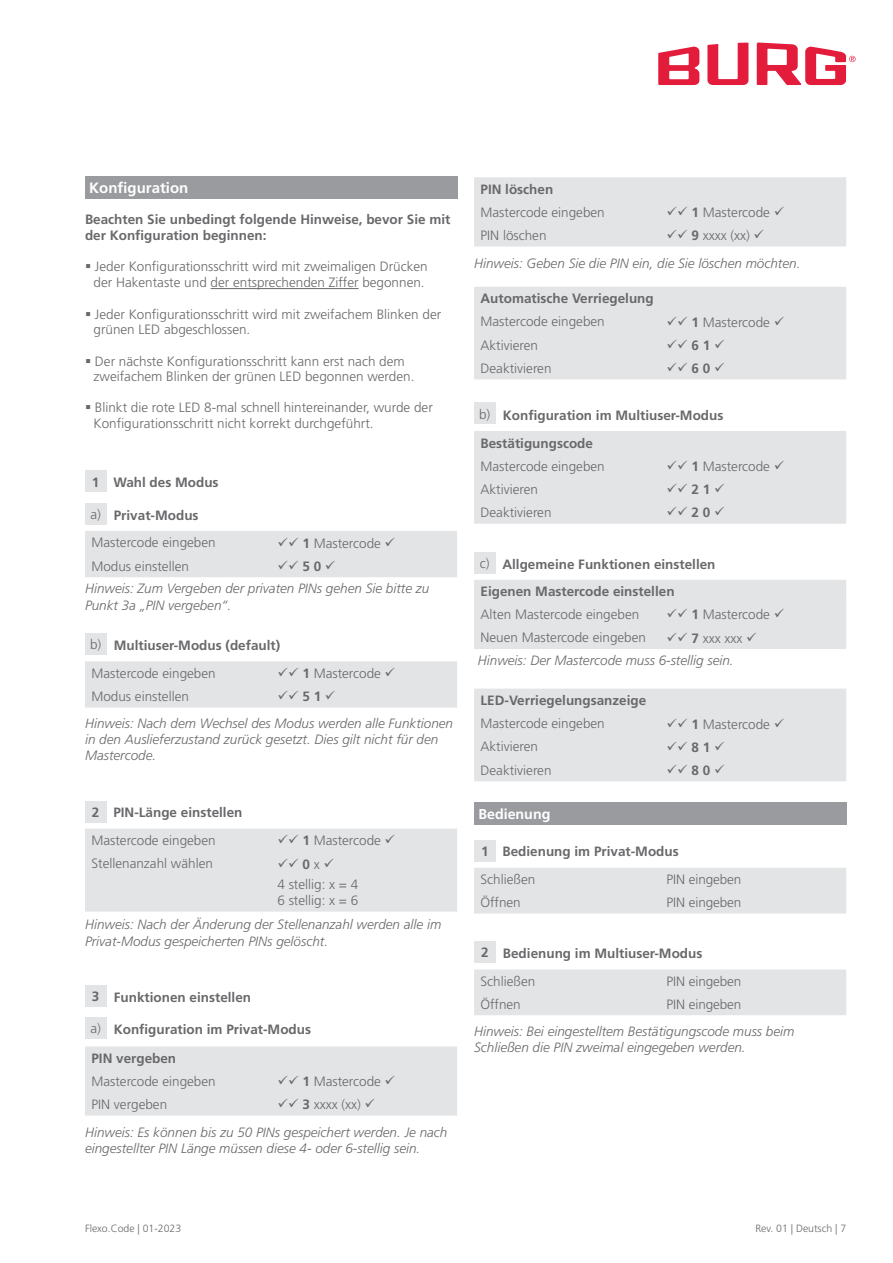
<style>
.page{position:relative;width:893px;height:1263px;background:#fff}
.page>*{position:absolute;margin:0;border:0;box-sizing:border-box;transform-origin:0 0}
.t1{font:700 15px "Frutiger LT Std";color:#fff}
.t2{font:700 14.25px "Frutiger LT Std";color:#fff}
.t3{font:300 13.5px "Frutiger LT Std";color:#69696c}
.t4{font:italic 300 13.5px/16.2px "Frutiger LT Std";color:#69696c}
.t5{font:700 13.5px/15.3px "Frutiger LT Std";color:#69696c}
.t6{font:300 10.5px "Frutiger LT Std";color:#69696c}
.s1{font-weight:700}
.s2{font-weight:300}
</style>
<div class="page">
<svg style="left:707px;top:43px;width:41px;height:42px"></svg>
<svg style="left:658px;top:46px;width:41px;height:39px"></svg>
<svg style="left:757px;top:43px;width:99px;height:42px"></svg>
<div style="left:85px;top:176px;width:372px;height:23px;background:#999b9e"></div>
<hr style="left:211px;top:288px;width:148px;height:1px;background:#69696c">
<div style="left:85px;top:471px;width:21px;height:21px;background:#e3e4e6"></div>
<div style="left:85px;top:503px;width:21px;height:21px;background:#e3e4e6"></div>
<div style="left:85px;top:531px;width:372px;height:46px;background:#e3e4e6"></div>
<div style="left:85px;top:633px;width:21px;height:21px;background:#e3e4e6"></div>
<div style="left:85px;top:661px;width:372px;height:47px;background:#e3e4e6"></div>
<div style="left:85px;top:801px;width:21px;height:21px;background:#e3e4e6"></div>
<div style="left:85px;top:828px;width:372px;height:83px;background:#e3e4e6"></div>
<div style="left:85px;top:985px;width:21px;height:21px;background:#e3e4e6"></div>
<div style="left:85px;top:1018px;width:21px;height:21px;background:#e3e4e6"></div>
<div style="left:85px;top:1046px;width:372px;height:70px;background:#e3e4e6"></div>
<div style="left:474px;top:177px;width:372px;height:70px;background:#e3e4e6"></div>
<div style="left:474px;top:287px;width:372px;height:92px;background:#e3e4e6"></div>
<div style="left:474px;top:403px;width:21px;height:21px;background:#e3e4e6"></div>
<div style="left:474px;top:431px;width:372px;height:93px;background:#e3e4e6"></div>
<div style="left:474px;top:552px;width:21px;height:21px;background:#e3e4e6"></div>
<div style="left:474px;top:580px;width:372px;height:69px;background:#e3e4e6"></div>
<div style="left:474px;top:689px;width:372px;height:92px;background:#e3e4e6"></div>
<div style="left:474px;top:802px;width:372px;height:23px;background:#999b9e"></div>
<div style="left:474px;top:840px;width:21px;height:21px;background:#e3e4e6"></div>
<div style="left:474px;top:868px;width:372px;height:45px;background:#e3e4e6"></div>
<div style="left:474px;top:941px;width:21px;height:21px;background:#e3e4e6"></div>
<div style="left:474px;top:969px;width:372px;height:46px;background:#e3e4e6"></div>
<p class="t1" style="left:89px;top:179px;width:101px">Konfiguration</p>
<p class="t5" style="left:85px;top:212px;width:367px">Beachten Sie unbedingt folgende Hinweise, bevor Sie mit der Konfiguration beginnen:</p>
<p class="t3" style="left:85px;top:259px;width:344px">▪ Jeder Konfigurationsschritt wird mit zweimaligen Drücken</p>
<p class="t3" style="left:94px;top:275px;width:333px">der Hakentaste und der entsprechenden Ziffer begonnen.</p>
<p class="t3" style="left:85px;top:306px;width:358px">▪ Jeder Konfigurationsschritt wird mit zweifachem Blinken der</p>
<p class="t3" style="left:94px;top:322px;width:158px">grünen LED abgeschlossen.</p>
<p class="t3" style="left:85px;top:353px;width:321px">▪ Der nächste Konfigurationsschritt kann erst nach dem</p>
<p class="t3" style="left:94px;top:369px;width:322px">zweifachem Blinken der grünen LED begonnen werden.</p>
<p class="t3" style="left:85px;top:400px;width:349px">▪ Blinkt die rote LED 8-mal schnell hintereinander, wurde der</p>
<p class="t3" style="left:94px;top:415px;width:282px">Konfigurationsschritt nicht korrekt durchgeführt.</p>
<p class="t5" style="left:92px;top:474px;width:9px">1</p>
<p class="t5" style="left:113px;top:475px;width:107px">Wahl des Modus</p>
<p class="t3" style="left:90px;top:506px;width:12px">a)</p>
<p class="t5" style="left:114px;top:507px;width:86px">Privat-Modus</p>
<p class="t3" style="left:91px;top:535px;width:126px">Mastercode eingeben</p>
<p class="t3" style="left:277px;top:535px;width:119px">✓✓ <span class="s1">1</span> Mastercode ✓</p>
<p class="t3" style="left:91px;top:558px;width:99px">Modus einstellen</p>
<p class="t5" style="left:277px;top:558px;width:60px">✓✓50✓</p>
<p class="t4" style="left:85px;top:581px;width:346px">Hinweis: Zum Vergeben der privaten PINs gehen Sie bitte zu<br>Punkt 3a „PIN vergeben“.</p>
<p class="t3" style="left:90px;top:636px;width:13px">b)</p>
<p class="t5" style="left:114px;top:637px;width:168px">Multiuser-Modus (default)</p>
<p class="t3" style="left:91px;top:665px;width:126px">Mastercode eingeben</p>
<p class="t3" style="left:277px;top:666px;width:119px">✓✓ <span class="s1">1</span> Mastercode ✓</p>
<p class="t3" style="left:91px;top:689px;width:99px">Modus einstellen</p>
<p class="t5" style="left:277px;top:689px;width:60px">✓✓51✓</p>
<p class="t4" style="left:85px;top:715px;width:370px">Hinweis: Nach dem Wechsel des Modus werden alle Funktionen in den Auslieferzustand zurück gesetzt. Dies gilt nicht für den<br>Mastercode.</p>
<p class="t5" style="left:92px;top:804px;width:9px">2</p>
<p class="t5" style="left:113px;top:805px;width:131px">PIN-Länge einstellen</p>
<p class="t3" style="left:91px;top:833px;width:126px">Mastercode eingeben</p>
<p class="t3" style="left:277px;top:833px;width:119px">✓✓ <span class="s1">1</span> Mastercode ✓</p>
<p class="t3" style="left:91px;top:856px;width:123px">Stellenanzahl wählen</p>
<p class="t5" style="left:277px;top:856px;width:58px">✓✓ 0 <span class="s2">x</span> ✓</p>
<p class="t3" style="left:277px;top:877px;width:82px">4 stellig: x = 4</p>
<p class="t3" style="left:277px;top:893px;width:82px">6 stellig: x = 6</p>
<p class="t4" style="left:85px;top:917px;width:358px">Hinweis: Nach der Änderung der Stellenanzahl werden alle im<br>Privat-Modus gespeicherten PINs gelöscht.</p>
<p class="t5" style="left:92px;top:988px;width:9px">3</p>
<p class="t5" style="left:114px;top:989px;width:139px">Funktionen einstellen</p>
<p class="t3" style="left:90px;top:1021px;width:12px">a)</p>
<p class="t5" style="left:114px;top:1022px;width:199px">Konfiguration im Privat-Modus</p>
<p class="t5" style="left:91px;top:1051px;width:86px">PIN vergeben</p>
<p class="t3" style="left:91px;top:1073px;width:126px">Mastercode eingeben</p>
<p class="t3" style="left:277px;top:1074px;width:119px">✓✓ <span class="s1">1</span> Mastercode ✓</p>
<p class="t3" style="left:91px;top:1097px;width:77px">PIN vergeben</p>
<p class="t3" style="left:277px;top:1097px;width:99px">✓✓ <span class="s1">3</span> xxxx (xx) ✓</p>
<p class="t4" style="left:85px;top:1124px;width:364px">Hinweis: Es können bis zu 50 PINs gespeichert werden. Je nach eingestellter PIN Länge müssen diese 4- oder 6-stellig sein.</p>
<p class="t5" style="left:480px;top:181px;width:74px">PIN löschen</p>
<p class="t3" style="left:480px;top:204px;width:126px">Mastercode eingeben</p>
<p class="t3" style="left:666px;top:205px;width:119px">✓✓ <span class="s1">1</span> Mastercode ✓</p>
<p class="t3" style="left:480px;top:228px;width:68px">PIN löschen</p>
<p class="t3" style="left:666px;top:228px;width:99px">✓✓ <span class="s1">9</span> xxxx (xx) ✓</p>
<p class="t4" style="left:474px;top:255px;width:328px">Hinweis: Geben Sie die PIN ein, die Sie löschen möchten.</p>
<p class="t5" style="left:480px;top:291px;width:175px">Automatische Verriegelung</p>
<p class="t3" style="left:480px;top:314px;width:126px">Mastercode eingeben</p>
<p class="t3" style="left:666px;top:314px;width:119px">✓✓ <span class="s1">1</span> Mastercode ✓</p>
<p class="t3" style="left:480px;top:337px;width:59px">Aktivieren</p>
<p class="t5" style="left:666px;top:337px;width:60px">✓✓61✓</p>
<p class="t3" style="left:480px;top:360px;width:72px">Deaktivieren</p>
<p class="t5" style="left:666px;top:361px;width:60px">✓✓60✓</p>
<p class="t3" style="left:479px;top:406px;width:13px">b)</p>
<p class="t5" style="left:503px;top:407px;width:222px">Konfiguration im Multiuser-Modus</p>
<p class="t5" style="left:480px;top:435px;width:114px">Bestätigungscode</p>
<p class="t3" style="left:480px;top:458px;width:126px">Mastercode eingeben</p>
<p class="t3" style="left:666px;top:459px;width:119px">✓✓ <span class="s1">1</span> Mastercode ✓</p>
<p class="t3" style="left:480px;top:482px;width:59px">Aktivieren</p>
<p class="t5" style="left:666px;top:482px;width:60px">✓✓21✓</p>
<p class="t3" style="left:480px;top:505px;width:72px">Deaktivieren</p>
<p class="t5" style="left:666px;top:505px;width:60px">✓✓20✓</p>
<p class="t3" style="left:480px;top:556px;width:11px">c)</p>
<p class="t5" style="left:502px;top:556px;width:215px">Allgemeine Funktionen einstellen</p>
<p class="t5" style="left:480px;top:584px;width:196px">Eigenen Mastercode einstellen</p>
<p class="t3" style="left:480px;top:607px;width:160px">Alten Mastercode eingeben</p>
<p class="t3" style="left:666px;top:607px;width:119px">✓✓ <span class="s1">1</span> Mastercode ✓</p>
<p class="t3" style="left:480px;top:630px;width:167px">Neuen Mastercode eingeben</p>
<p class="t3" style="left:666px;top:630px;width:92px">✓✓ <span class="s1">7</span> xxx xxx ✓</p>
<p class="t4" style="left:478px;top:653px;width:257px">Hinweis: Der Mastercode muss 6-stellig sein.</p>
<p class="t5" style="left:480px;top:693px;width:167px">LED-Verriegelungsanzeige</p>
<p class="t3" style="left:480px;top:716px;width:126px">Mastercode eingeben</p>
<p class="t3" style="left:666px;top:716px;width:119px">✓✓ <span class="s1">1</span> Mastercode ✓</p>
<p class="t3" style="left:480px;top:739px;width:59px">Aktivieren</p>
<p class="t5" style="left:666px;top:739px;width:60px">✓✓81✓</p>
<p class="t3" style="left:480px;top:762px;width:72px">Deaktivieren</p>
<p class="t5" style="left:666px;top:763px;width:60px">✓✓80✓</p>
<p class="t2" style="left:478px;top:805px;width:74px">Bedienung</p>
<p class="t5" style="left:481px;top:843px;width:9px">1</p>
<p class="t5" style="left:502px;top:844px;width:178px">Bedienung im Privat-Modus</p>
<p class="t3" style="left:480px;top:872px;width:56px">Schließen</p>
<p class="t3" style="left:666px;top:872px;width:76px">PIN eingeben</p>
<p class="t3" style="left:480px;top:895px;width:42px">Öffnen</p>
<p class="t3" style="left:666px;top:895px;width:76px">PIN eingeben</p>
<p class="t5" style="left:481px;top:945px;width:9px">2</p>
<p class="t5" style="left:503px;top:946px;width:201px">Bedienung im Multiuser-Modus</p>
<p class="t3" style="left:480px;top:974px;width:56px">Schließen</p>
<p class="t3" style="left:666px;top:974px;width:76px">PIN eingeben</p>
<p class="t3" style="left:480px;top:996px;width:42px">Öffnen</p>
<p class="t3" style="left:666px;top:996px;width:76px">PIN eingeben</p>
<p class="t4" style="left:474px;top:1023px;width:322px">Hinweis: Bei eingestelltem Bestätigungscode muss beim<br>Schließen die PIN zweimal eingegeben werden.</p>
<p class="t6" style="left:85px;top:1222px;width:98px">Flexo.Code | 01-2023</p>
<p class="t6" style="left:755px;top:1222px;width:92px">Rev. 01 | Deutsch | 7</p>
</div>
